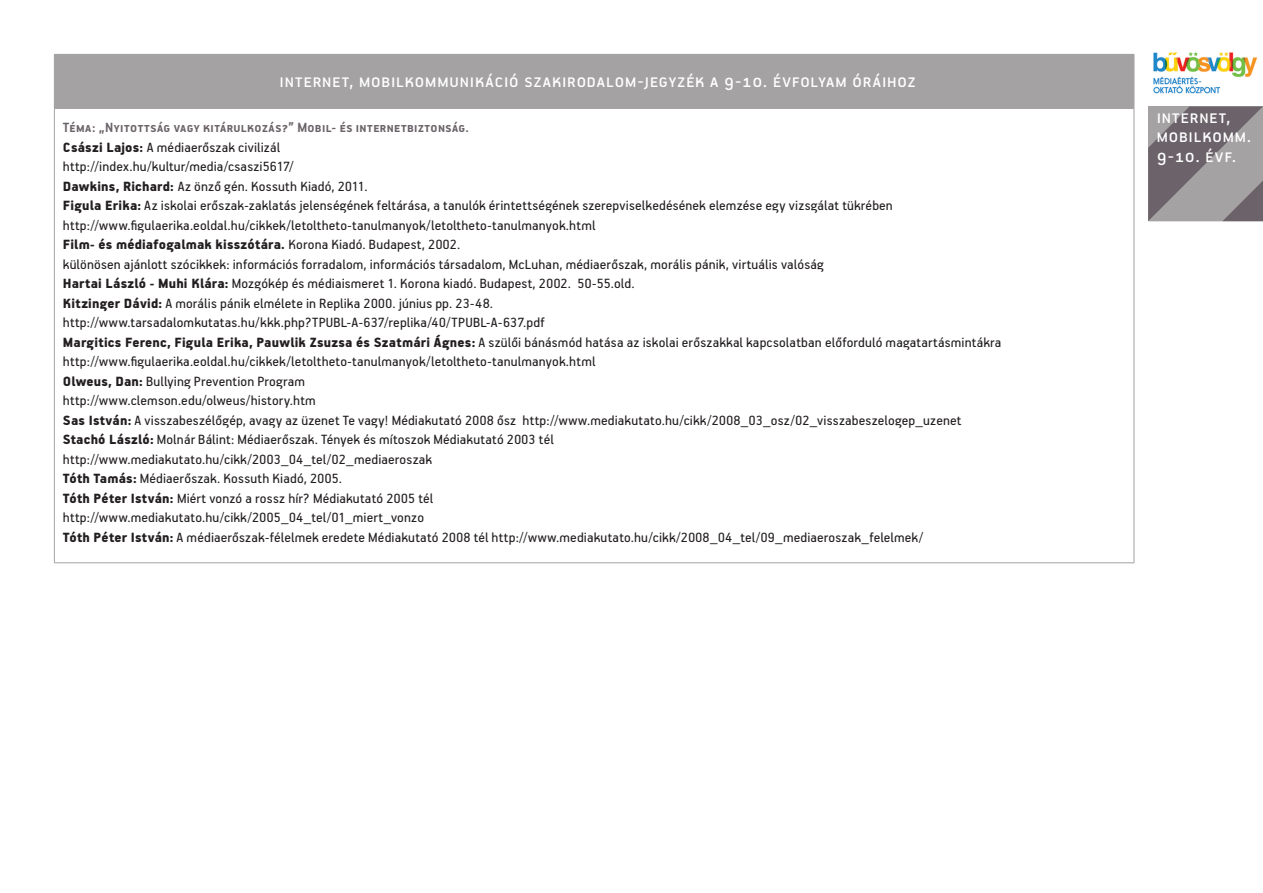
<style>
.page{position:relative;width:1263px;height:893px;background:#fff}
.page>*{position:absolute;margin:0;border:0;box-sizing:border-box;transform-origin:0 0}
.t1{font:21px/19.5px "PF Handbook Pro";letter-spacing:.045em;color:#fff}
.t2{font:15px "PF Handbook Pro";letter-spacing:.015em;color:#231f20}
.t3{font:700 15px "PF Handbook Pro";letter-spacing:.025em;color:#6b6369}
.t4{font:900 15px "PF Handbook Pro";letter-spacing:.015em;color:#231f20}
.s1{font-weight:900}
.s2{font-weight:400}
</style>
<div class="page">
<svg style="left:1148px;top:107px;width:115px;height:114px;background:#888386"></svg>
<div style="left:54px;top:54px;width:1080px;height:54px;background:#a4a2a2"></div>
<hr style="left:54px;top:109px;width:1px;height:453px;background:#a4a2a2">
<hr style="left:1133px;top:109px;width:1px;height:453px;background:#a4a2a2">
<hr style="left:54px;top:562px;width:1080px;height:1px;background:#a4a2a2">
<hr style="left:54px;top:108px;width:1080px;height:1px;background:#a4a2a2">
<img style="left:1153px;top:52px;width:105px;height:42px">
<p class="t1" style="left:280px;top:70px;width:637px">internet, mobilkommunikáció szakirodalom-jegyzék a 9-10. évfolyam óráihoz</p>
<p class="t3" style="left:63px;top:118px;width:408px">Téma: „Nyitottság vagy kitárulkozás?” Mobil- és internetbiztonság.</p>
<p class="t2" style="left:63px;top:138px;width:219px"><span class="s1">Császi Lajos:</span> A médiaerőszak civilizál</p>
<p class="t2" style="left:63px;top:157px;width:232px">http://index.hu/kultur/media/csaszi5617/</p>
<p class="t2" style="left:63px;top:177px;width:306px"><span class="s1">Dawkins, Richard:</span> Az önző gén. Kossuth Kiadó, 2011.</p>
<p class="t2" style="left:63px;top:196px;width:831px"><span class="s1">Figula Erika:</span> Az iskolai erőszak-zaklatás jelenségének feltárása, a tanulók érintettségének szerepviselkedésének elemzése egy vizsgálat tükrében</p>
<p class="t2" style="left:63px;top:216px;width:534px">http://www.figulaerika.eoldal.hu/cikkek/letoltheto-tanulmanyok/letoltheto-tanulmanyok.html</p>
<p class="t4" style="left:63px;top:235px;width:399px">Film- és médiafogalmak kisszótára. <span class="s2">Korona Kiadó. Budapest, 2002.</span></p>
<p class="t2" style="left:63px;top:255px;width:762px">különösen ajánlott szócikkek: információs forradalom, információs társadalom, McLuhan, médiaerőszak, morális pánik, virtuális valóság</p>
<p class="t2" style="left:63px;top:274px;width:573px"><span class="s1">Hartai László - Muhi Klára:</span> Mozgókép és médiaismeret 1. Korona kiadó. Budapest, 2002. 50-55.old.</p>
<p class="t2" style="left:63px;top:294px;width:432px"><span class="s1">Kitzinger Dávid:</span> A morális pánik elmélete in Replika 2000. június pp. 23-48.</p>
<p class="t2" style="left:63px;top:313px;width:483px">http://www.tarsadalomkutatas.hu/kkk.php?TPUBL-A-637/replika/40/TPUBL-A-637.pdf</p>
<p class="t2" style="left:63px;top:333px;width:940px"><span class="s1">Margitics Ferenc, Figula Erika, Pauwlik Zsuzsa és Szatmári Ágnes:</span> A szülői bánásmód hatása az iskolai erőszakkal kapcsolatban előforduló magatartásmintákra</p>
<p class="t2" style="left:63px;top:352px;width:534px">http://www.figulaerika.eoldal.hu/cikkek/letoltheto-tanulmanyok/letoltheto-tanulmanyok.html</p>
<p class="t2" style="left:63px;top:372px;width:244px"><span class="s1">Olweus, Dan:</span> Bullying Prevention Program</p>
<p class="t2" style="left:63px;top:391px;width:254px">http://www.clemson.edu/olweus/history.htm</p>
<p class="t2" style="left:63px;top:411px;width:900px"><span class="s1">Sas István:</span> A visszabeszélőgép, avagy az üzenet Te vagy! Médiakutató 2008 ősz http://www.mediakutato.hu/cikk/2008_03_osz/02_visszabeszelogep_uzenet</p>
<p class="t2" style="left:63px;top:430px;width:492px"><span class="s1">Stachó László:</span> Molnár Bálint: Médiaerőszak. Tények és mítoszok Médiakutató 2003 tél</p>
<p class="t2" style="left:63px;top:450px;width:371px">http://www.mediakutato.hu/cikk/2003_04_tel/02_mediaeroszak</p>
<p class="t2" style="left:63px;top:469px;width:281px"><span class="s1">Tóth Tamás:</span> Médiaerőszak. Kossuth Kiadó, 2005.</p>
<p class="t2" style="left:63px;top:489px;width:372px"><span class="s1">Tóth Péter István:</span> Miért vonzó a rossz hír? Médiakutató 2005 tél</p>
<p class="t2" style="left:63px;top:508px;width:363px">http://www.mediakutato.hu/cikk/2005_04_tel/01_miert_vonzo</p>
<p class="t2" style="left:63px;top:528px;width:862px"><span class="s1">Tóth Péter István:</span> A médiaerőszak-félelmek eredete Médiakutató 2008 tél http://www.mediakutato.hu/cikk/2008_04_tel/09_mediaeroszak_felelmek/</p>
<h1 class="t1" style="left:1157px;top:106px;width:96px">internet, mobilkomm.<br>9-10. évf.</h1>
</div>
